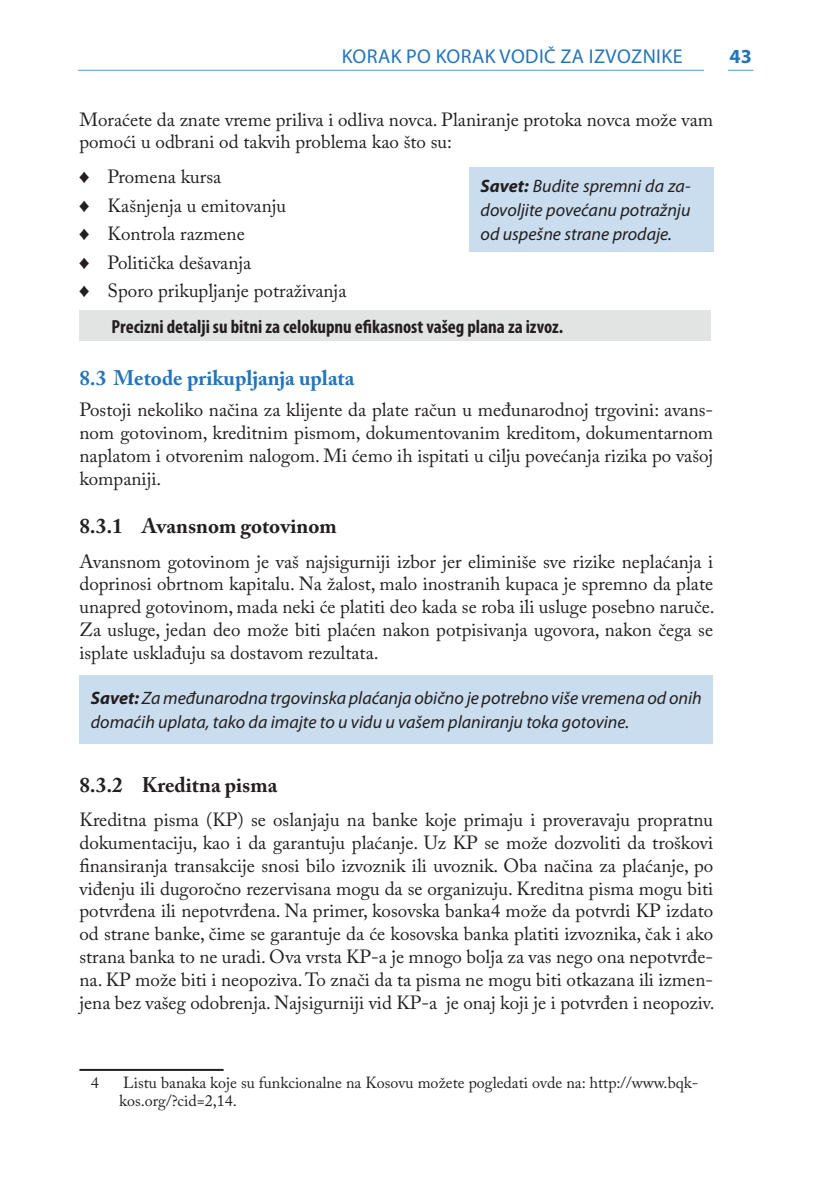
<style>
.page{position:relative;width:840px;height:1191px;background:#fff}
.page>*{position:absolute;margin:0;border:0;box-sizing:border-box;transform-origin:0 0}
.t1{font:700 21px "Adobe Caslon Pro";color:#231f20}
.t2{font:700 21px "Adobe Caslon Pro";color:#2574b7}
.t3{font:20px "Myriad Pro";letter-spacing:.02em;color:#2574b7}
.t4{font:700 20px "Myriad Pro";color:#2574b7}
.t5{font:19px/22.8px "Adobe Caslon Pro";color:#231f20;text-align:justify}
.t6{font:700 condensed 19px "Myriad Pro";color:#231f20}
.t7{font:italic 18px/24px "Myriad Pro";color:#231f20;text-align:justify}
.t8{font:16px/18px "Adobe Caslon Pro";color:#231f20}
.t9{font:16px "Letter Gothic Std";color:#231f20}
.s1{font-family:"Letter Gothic Std";font-size:16px}
.s2{font-weight:700}
</style>
<div class="page">
<hr style="left:78px;top:70px;width:625px;height:1px;background:#5c9ad3">
<svg style="left:727px;top:70px;width:26px;height:1px"></svg>
<div style="left:469px;top:167px;width:243px;height:84px;background:#caddef"></div>
<div style="left:79px;top:311px;width:631px;height:30px;background:#e2e3e3"></div>
<div style="left:79px;top:674px;width:633px;height:69px;background:#caddef"></div>
<hr style="left:79px;top:1069px;width:144px;height:2px;background:#231f20">
<p class="t3" style="left:341px;top:44px;width:342px">KORAK PO KORAK VODIČ ZA IZVOZNIKE</p>
<p class="t4" style="left:729px;top:43px;width:24px">43</p>
<p class="t5" style="left:79px;top:108px;width:635px">Moraćete da znate vreme priliva i odliva novca. Planiranje protoka novca može vam pomoći u odbrani od takvih problema kao što su:</p>
<p class="t9" style="left:79px;top:168px;width:11px">♦</p>
<p class="t5" style="left:79px;top:162px;width:268px;line-height:28.4px;text-align:left;text-indent:28px">Promena kursa<br><span class="s1">♦</span> Kašnjenja u emitovanju<br><span class="s1">♦</span> Kontrola razmene<br><span class="s1">♦</span> Politička dešavanja<br><span class="s1">♦</span> Sporo prikupljanje potraživanja</p>
<p class="t6" style="left:111px;top:315px;width:451px">Precizni detalji su bitni za celokupnu efikasnost vašeg plana za izvoz.</p>
<p class="t2" style="left:79px;top:365px;width:276px">8.3 Metode prikupljanja uplata</p>
<p class="t5" style="left:79px;top:398px;width:635px">Postoji nekoliko načina za klijente da plate račun u međunarodnoj trgovini: avans&shy;nom gotovinom, kreditnim pismom, dokumentovanim kreditom, dokumentarnom naplatom i otvorenim nalogom. Mi ćemo ih ispitati u cilju povećanja rizika po vašoj kompaniji.</p>
<p class="t1" style="left:79px;top:514px;width:259px">8.3.1 Avansnom gotovinom</p>
<p class="t5" style="left:79px;top:549px;width:636px">Avansnom gotovinom je vaš najsigurniji izbor jer eliminiše sve rizike neplaćanja i doprinosi obrtnom kapitalu. Na žalost, malo inostranih kupaca je spremno da plate unapred gotovinom, mada neki će platiti deo kada se roba ili usluge posebno naruče.<br>Za usluge, jedan deo može biti plaćen nakon potpisivanja ugovora, nakon čega se isplate usklađuju sa dostavom rezultata.</p>
<p class="t7" style="left:91px;top:685px;width:612px"><span class="s2">Savet:</span> Za međunarodna trgovinska plaćanja obično je potrebno više vremena od onih domaćih uplata, tako da imajte to u vidu u vašem planiranju toka gotovine.</p>
<p class="t7" style="left:480px;top:174px;width:211px"><span class="s2">Savet:</span> Budite spremni da za&shy;dovoljite povećanu potražnju od uspešne strane prodaje.</p>
<p class="t1" style="left:79px;top:772px;width:199px">8.3.2 Kreditna pisma</p>
<p class="t5" style="left:79px;top:808px;width:636px">Kreditna pisma (KP) se oslanjaju na banke koje primaju i proveravaju propratnu dokumentaciju, kao i da garantuju plaćanje. Uz KP se može dozvoliti da troškovi finansiranja transakcije snosi bilo izvoznik ili uvoznik. Oba načina za plaćanje, po viđenju ili dugoročno rezervisana mogu da se organizuju. Kreditna pisma mogu biti potvrđena ili nepotvrđena. Na primer, kosovska banka4 može da potvrdi KP izdato od strane banke, čime se garantuje da će kosovska banka platiti izvoznika, čak i ako strana banka to ne uradi. Ova vrsta KP-a je mnogo bolja za vas nego ona nepotvrđe&shy;na. KP može biti i neopoziva. To znači da ta pisma ne mogu biti otkazana ili izmen&shy;jena bez vašeg odobrenja. Najsigurniji vid KP-a je onaj koji je i potvrđen i neopoziv.</p>
<p class="t8" style="left:91px;top:1073px;width:9px">4</p>
<p class="t8" style="left:119px;top:1073px;width:580px">Listu banaka koje su funkcionalne na Kosovu možete pogledati ovde na: http://www.bqk&shy;kos.org/?cid=2,14.</p>
</div>
